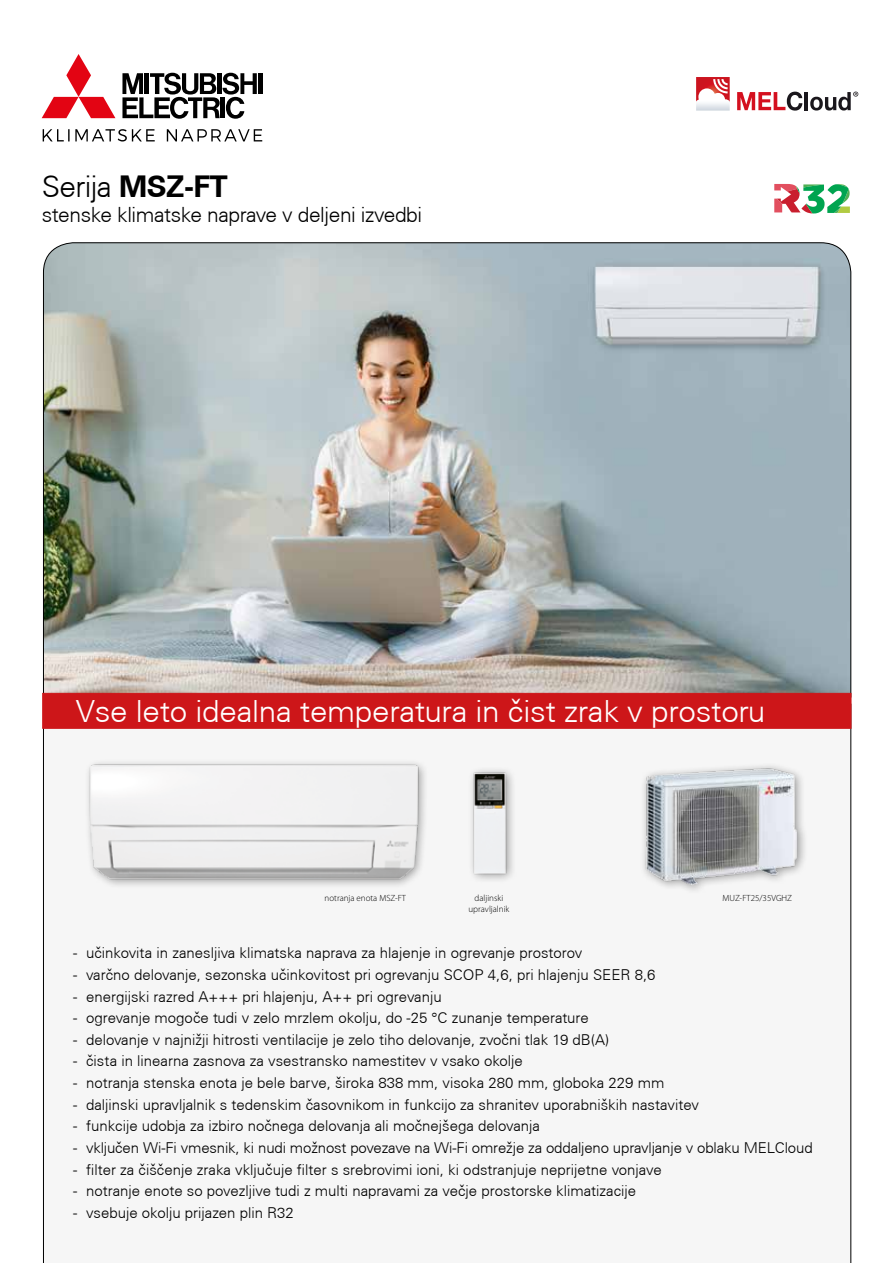
<style>
.page{position:relative;width:893px;height:1263px;background:#fff}
.page>*{position:absolute;margin:0;border:0;box-sizing:border-box;transform-origin:0 0}
.t1{font:300 30.6px "Univers CE";letter-spacing:-.01em;color:#fff}
.t2{font:300 30px "Univers CE";letter-spacing:-.02em;color:#000}
.t3{font:300 21px "Univers CE";letter-spacing:-.02em;color:#000}
.t4{font:300 15px "Univers CE";color:#000}
.t5{font:300 9px/10.8px "Myriad Pro";color:#000;text-align:center}
.s1{font-weight:700}
</style>
<div class="page">
<img style="left:43px;top:242px;width:809px;height:456px">
<div style="left:43px;top:728px;width:808px;height:535px;background:#f6f6f6"></div>
<div style="left:43px;top:693px;width:808px;height:35px;background:#cd1619"></div>
<img style="left:458px;top:763px;width:67px;height:119px">
<svg style="left:42px;top:54px;width:73px;height:64px"></svg>
<hr style="left:259px;top:73px;width:4px;height:21px;background:#000">
<svg style="left:122px;top:73px;width:135px;height:46px"></svg>
<svg style="left:43px;top:129px;width:219px;height:13px"></svg>
<svg style="left:774px;top:184px;width:76px;height:29px"></svg>
<svg style="left:737px;top:92px;width:65px;height:19px"></svg>
<hr style="left:805px;top:92px;width:3px;height:18px;background:#1a171c">
<svg style="left:696px;top:77px;width:34px;height:11px"></svg>
<img style="left:696px;top:88px;width:34px;height:23px">
<svg style="left:810px;top:92px;width:48px;height:19px"></svg>
<div style="left:639px;top:762px;width:169px;height:133px;background:#000;opacity:.4"></div>
<img style="left:638px;top:763px;width:162px;height:122px">
<img style="left:81px;top:757px;width:344px;height:132px">
<h2 class="t2" style="left:42px;top:170px;width:188px">Serija <span class="s1">MSZ-FT</span></h2>
<h3 class="t3" style="left:42px;top:203px;width:382px">stenske klimatske naprave v deljeni izvedbi</h3>
<h1 class="t1" style="left:76px;top:694px;width:691px">Vse leto idealna temperatura in čist zrak v prostoru</h1>
<p class="t5" style="left:468px;top:892px;width:42px">daljinski upravljalnik</p>
<p class="t5" style="left:325px;top:892px;width:83px">notranja enota MSZ-FT</p>
<p class="t5" style="left:722px;top:892px;width:71px">MUZ-FT25/35VGHZ</p>
<p class="t4" style="left:73px;top:944px;width:511px">- učinkovita in zanesljiva klimatska naprava za hlajenje in ogrevanje prostorov</p>
<p class="t4" style="left:73px;top:966px;width:584px">- varčno delovanje, sezonska učinkovitost pri ogrevanju SCOP 4,6, pri hlajenju SEER 8,6</p>
<p class="t4" style="left:73px;top:988px;width:370px">- energijski razred A+++ pri hlajenju, A++ pri ogrevanju</p>
<p class="t4" style="left:73px;top:1009px;width:517px">- ogrevanje mogoče tudi v zelo mrzlem okolju, do -25 °C zunanje temperature</p>
<p class="t4" style="left:73px;top:1031px;width:537px">- delovanje v najnižji hitrosti ventilacije je zelo tiho delovanje, zvočni tlak 19 dB(A)</p>
<p class="t4" style="left:73px;top:1053px;width:451px">- čista in linearna zasnova za vsestransko namestitev v vsako okolje</p>
<p class="t4" style="left:73px;top:1074px;width:593px">- notranja stenska enota je bele barve, široka 838 mm, visoka 280 mm, globoka 229 mm</p>
<p class="t4" style="left:73px;top:1096px;width:627px">- daljinski upravljalnik s tedenskim časovnikom in funkcijo za shranitev uporabniških nastavitev</p>
<p class="t4" style="left:73px;top:1117px;width:468px">- funkcije udobja za izbiro nočnega delovanja ali močnejšega delovanja</p>
<p class="t4" style="left:73px;top:1139px;width:741px">- vključen Wi-Fi vmesnik, ki nudi možnost povezave na Wi-Fi omrežje za oddaljeno upravljanje v oblaku MELCloud</p>
<p class="t4" style="left:73px;top:1161px;width:590px">- filter za čiščenje zraka vključuje filter s srebrovimi ioni, ki odstranjuje neprijetne vonjave</p>
<p class="t4" style="left:73px;top:1182px;width:564px">- notranje enote so povezljive tudi z multi napravami za večje prostorske klimatizacije</p>
<p class="t4" style="left:73px;top:1204px;width:222px">- vsebuje okolju prijazen plin R32</p>
</div>
